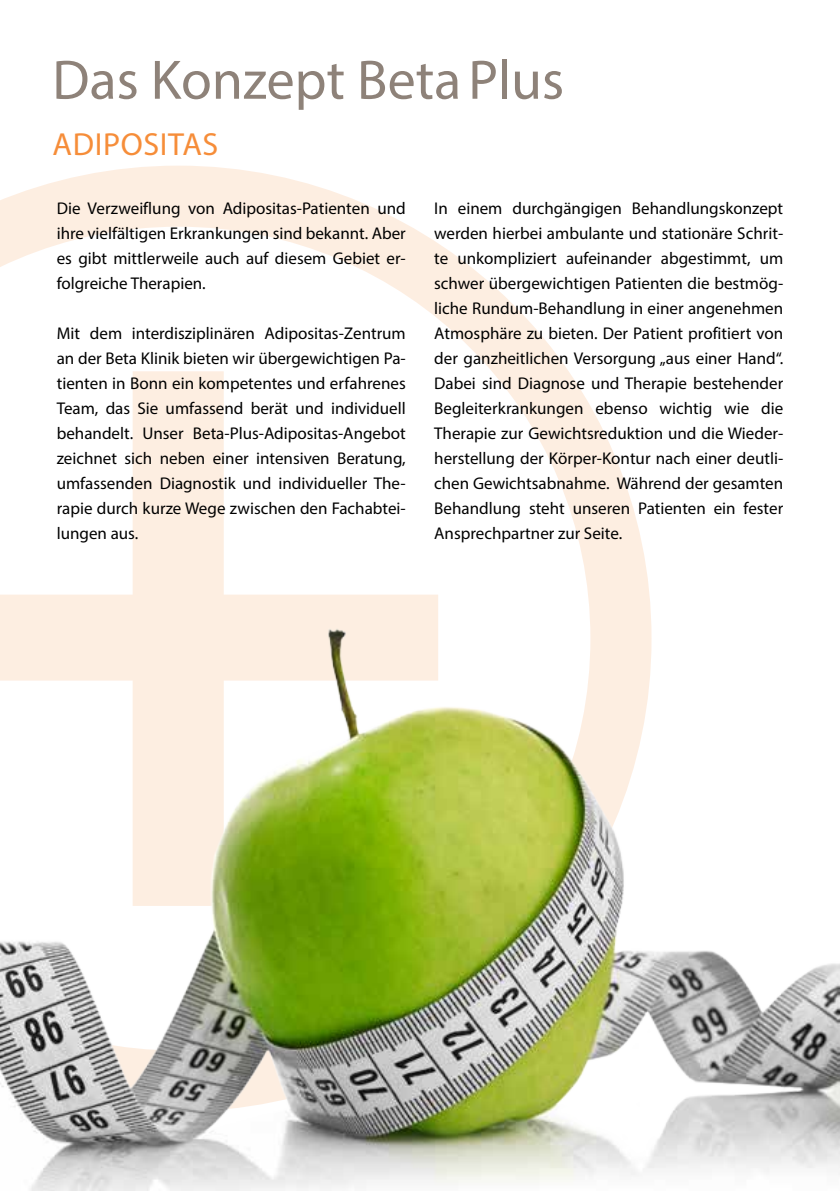
<style>
.page{position:relative;width:840px;height:1191px;background:#fff}
.page>*{position:absolute;margin:0;border:0;box-sizing:border-box;transform-origin:0 0}
.t1{font:56px "Myriad Pro";color:#8e8279}
.t2{font:32px "Myriad Pro";letter-spacing:.02em;color:#f68d39}
.t3{font:17px/25px "Myriad Pro";color:#000;text-align:justify}
</style>
<div class="page">
<svg style="left:0;top:166px;width:647px;height:405px"></svg>
<img style="left:0;top:571px;width:839px;height:620px">
<h1 class="t1" style="left:52px;top:45px;width:513px">Das Konzept BetaPlus</h1>
<h2 class="t2" style="left:52px;top:124px;width:167px">Ad ipositas</h2>
<p class="t3" style="left:57px;top:195px;width:350px">Die Verzweiflung von Adipositas-Patienten und ihre vielfältigen Erkrankungen sind bekannt. Aber es gibt mittlerweile auch auf diesem Gebiet er&shy;folgreiche Therapien.</p>
<p class="t3" style="left:57px;top:320px;width:350px">Mit dem interdisziplinären Adipositas-Zentrum an der Beta Klinik bieten wir übergewichtigen Pa&shy;tienten in Bonn ein kompetentes und erfahrenes Team, das Sie umfassend berät und individuell behandelt. Unser Beta-Plus-Adipositas-Angebot zeichnet sich neben einer intensiven Beratung, umfassenden Diagnostik und individueller The&shy;rapie durch kurze Wege zwischen den Fachabtei&shy;lungen aus.</p>
<p class="t3" style="left:434px;top:195px;width:350px">I n einem durchgängigen Behandlungskonzept werden hierbei ambulante und stationäre Schrit&shy;te unkompliziert aufeinander abgestimmt, um schwer übergewichtigen Patienten die bestmög&shy;liche Rundum-Behandlung in einer angenehmen -Atmosphäre zu bieten. Der Patient profitiert von der ganzheitlichen Versorgung „aus einer Hand“.<br>Dabei sind Diagnose und Therapie bestehender Begleiterkrankungen ebenso wichtig wie die Therapie zur Gewichtsreduktion und die Wieder&shy;herstellung der Körper-Kontur nach einer deutli&shy;chen Gewichtsabnahme. Während der gesamten Behandlung steht unseren Patienten ein fester Ansprechpartner zur Seite.</p>
</div>
